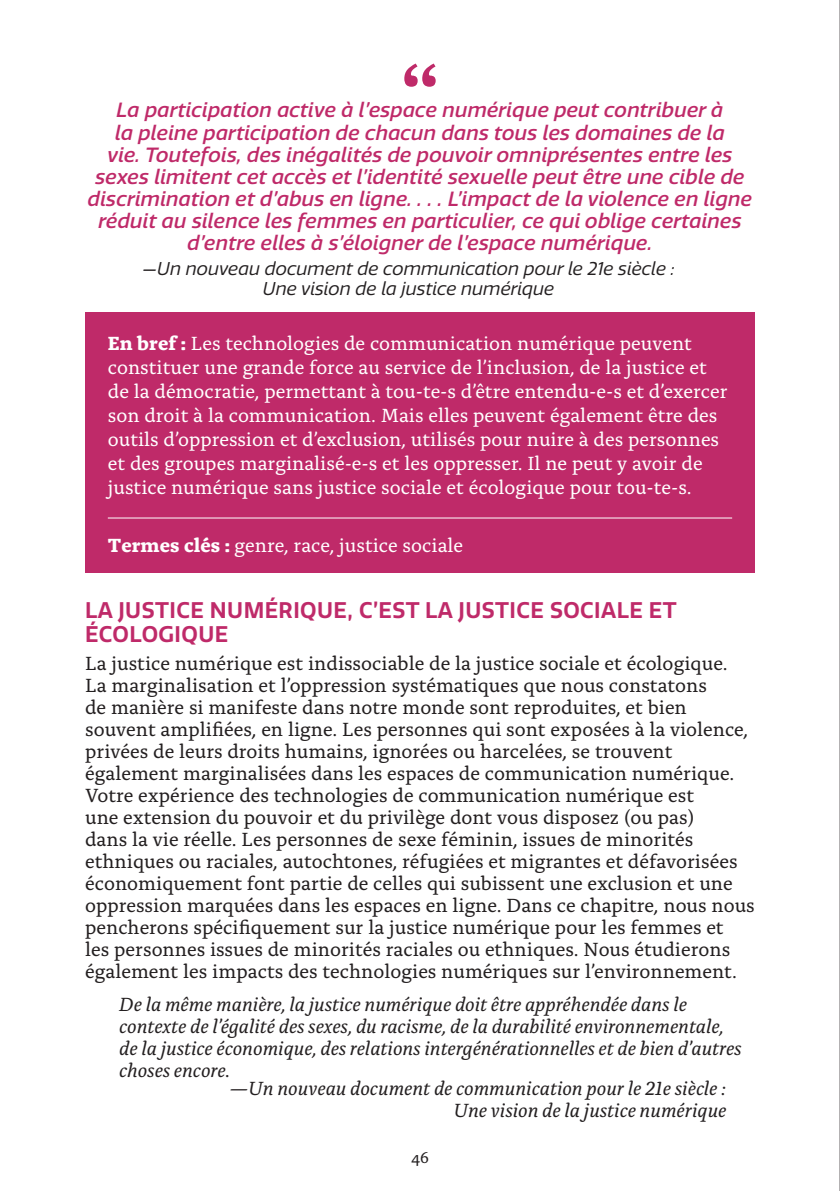
<style>
.page{position:relative;width:840px;height:1191px;background:#fff}
.page>*{position:absolute;margin:0;border:0;box-sizing:border-box;transform-origin:0 0}
.Sub_Header{font:600 22px/24px "Quatro";letter-spacing:.02em;color:#bf2a69}
.Body_Text_-_Alda{font:20px/22px "Alda OTCEV";color:#231f20}
.Body_Text_-_Alda-2{font:20px/24px "Alda OTCEV";color:#fff}
.Starting_Quote{font:italic 500 20px/22px "Quatro";letter-spacing:.01em;color:#bf2a69;text-align:center}
.Bible_Indent{font:italic 20px/22px "Alda OTCEV";color:#231f20}
.Bible_Indent_-_Author{font:italic 20px/22px "Alda OTCEV";color:#231f20;text-align:right}
.Starting_Quote_-_Author{font:italic 18px/20px "Quatro";color:#231f20;text-align:center}
.t1{font:16px "Alda OTCEV";color:#231f20}
.s1{font-weight:700}
</style>
<div class="page">
<hr style="left:839px;top:0;width:1px;height:1191px;background:#231f20">
<div style="left:85px;top:312px;width:669px;height:261px;background:#bf2a69"></div>
<svg style="left:404px;top:64px;width:31px;height:23px"></svg>
<hr style="left:108px;top:517px;width:623px;height:1px;background:#fff">
<p class="Starting_Quote" style="left:88px;top:100px;width:665px">La participation active à l’espace numérique peut contribuer à<br>la pleine participation de chacun dans tous les domaines de la<br>vie. Toutefois, des inégalités de pouvoir omniprésentes entre les sexes limitent cet accès et l’identité sexuelle peut être une cible de discrimination et d’abus en ligne. . . . L’impact de la violence en ligne réduit au silence les femmes en particulier, ce qui oblige certaines d’entre elles à s’éloigner de l’espace numérique.</p>
<p class="Starting_Quote_-_Author" style="left:142px;top:259px;width:533px">—Un nouveau document de communication pour le 21e siècle :<br>Une vision de la justice numérique</p>
<p class="Body_Text_-_Alda-2" style="left:108px;top:330px;width:621px"><span class="s1">En bref :</span> Les technologies de communication numérique peuvent constituer une grande force au service de l’inclusion, de la justice et de la démocratie, permettant à tou-te-s d’être entendu-e-s et d’exercer son droit à la communication. Mais elles peuvent également être des outils d’oppression et d’exclusion, utilisés pour nuire à des personnes et des groupes marginalisé-e-s et les oppresser. Il ne peut y avoir de justice numérique sans justice sociale et écologique pour tou-te-s.</p>
<p class="Body_Text_-_Alda-2" style="left:108px;top:532px;width:356px"><span class="s1">Termes clés :</span> genre, race, justice sociale</p>
<p class="Sub_Header" style="left:85px;top:598px;width:592px">LA JUSTICE NUMÉRIQUE, C’EST LA JUSTICE SOCIALE ET<br>ÉCOLOGIQUE</p>
<p class="Body_Text_-_Alda" style="left:85px;top:650px;width:670px">La justice numérique est indissociable de la justice sociale et écologique.<br>La marginalisation et l’oppression systématiques que nous constatons<br>de manière si manifeste dans notre monde sont reproduites, et bien souvent amplifiées, en ligne. Les personnes qui sont exposées à la violence, privées de leurs droits humains, ignorées ou harcelées, se trouvent également marginalisées dans les espaces de communication numérique.<br>Votre expérience des technologies de communication numérique est<br>une extension du pouvoir et du privilège dont vous disposez (ou pas)<br>dans la vie réelle. Les personnes de sexe féminin, issues de minorités ethniques ou raciales, autochtones, réfugiées et migrantes et défavorisées économiquement font partie de celles qui subissent une exclusion et une oppression marquées dans les espaces en ligne. Dans ce chapitre, nous nous pencherons spécifiquement sur la justice numérique pour les femmes et<br>les personnes issues de minorités raciales ou ethniques. Nous étudierons également les impacts des technologies numériques sur l’environnement.</p>
<p class="Bible_Indent" style="left:119px;top:991px;width:623px">De la même manière, la justice numérique doit être appréhendée dans le contexte de l’égalité des sexes, du racisme, de la durabilité environnementale, de la justice économique, des relations intergénérationnelles et de bien d’autres choses encore.</p>
<p class="Bible_Indent_-_Author" style="left:229px;top:1075px;width:498px">—Un nouveau document de communication pour le 21e siècle :<br>Une vision de la justice numérique</p>
<p class="t1" style="left:411px;top:1145px;width:19px">46</p>
</div>
